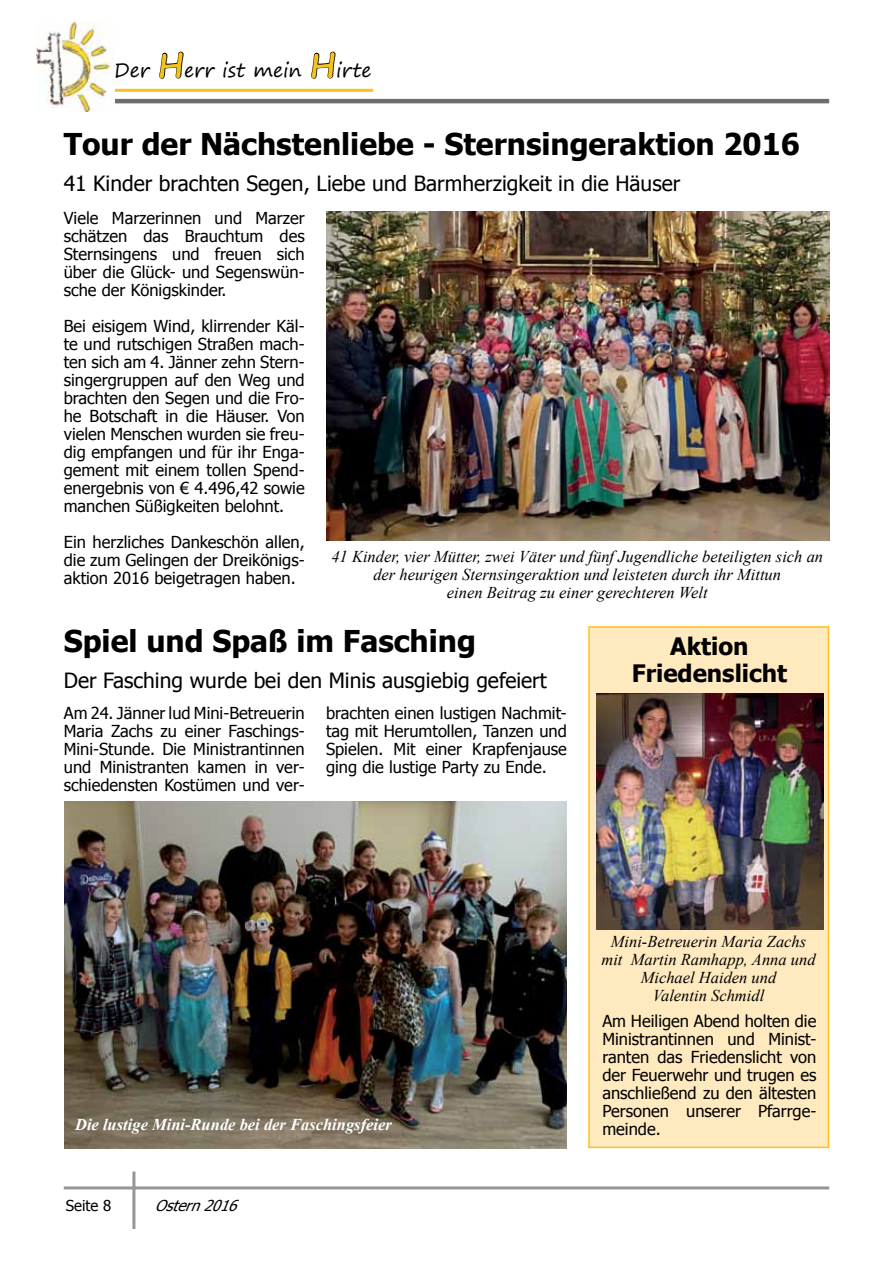
<style>
.page{position:relative;width:893px;height:1263px;background:#fff}
.page>*{position:absolute;margin:0;border:0;box-sizing:border-box;transform-origin:0 0}
.t1{font:700 30px "Tahoma";color:#000}
.t2{font:700 24px/27px "Tahoma";color:#000;text-align:center}
.t3{font:21px "Tahoma";color:#000}
.t4{font:19.5px "Segoe Print";color:#000}
.t5{font:16.5px/18px "Tahoma";color:#000;text-align:justify}
.t6{font:italic 16.5px/18px "Times New Roman";color:#000;text-align:center}
.t7{font:italic 700 16.5px "Times New Roman";color:#fff}
.t8{font:italic 15px "Tahoma";color:#000}
.t9{font:15px "Tahoma";color:#000}
.s1{font-weight:700;font-size:33px;color:#f5c416}
</style>
<div class="page">
<hr style="left:64px;top:1186px;width:765px;height:3px;background:#939598">
<hr style="left:132px;top:1171px;width:3px;height:58px;background:#939598">
<hr style="left:114px;top:89px;width:259px;height:3px;background:#fbc127">
<hr style="left:114px;top:99px;width:715px;height:4px;background:#6d6e71">
<img style="left:36px;top:22px;width:78px;height:90px">
<svg style="left:159px;top:51px;width:25px;height:28px"></svg>
<svg style="left:311px;top:51px;width:25px;height:28px"></svg>
<div style="left:588px;top:626px;width:241px;height:522px;background:#ffe9be;border:2px solid #fbc127"></div>
<img style="left:326px;top:211px;width:503px;height:329px">
<img style="left:64px;top:801px;width:503px;height:347px">
<img style="left:597px;top:693px;width:226px;height:236px">
<p class="t4" style="left:114px;top:53px;width:259px">Der <span class="s1">H</span>err ist mein <span class="s1">H</span>irte</p>
<h1 class="t1" style="left:64px;top:124px;width:738px">Tour der Nächstenliebe - Sternsingeraktion 2016</h1>
<p class="t3" style="left:64px;top:169px;width:618px">41 Kinder brachten Segen, Liebe und Barmherzigkeit in die Häuser</p>
<p class="t5" style="left:64px;top:208px;width:242px">Viele Marzerinnen und Marzer schätzen das Brauchtum des Sternsingens und freuen sich über die Glück- und Segenswün&shy;sche der Königskinder.</p>
<p class="t5" style="left:64px;top:316px;width:242px">Bei eisigem Wind, klirrender Käl&shy;te und rutschigen Straßen mach&shy;ten sich am 4. Jänner zehn Stern&shy;singergruppen auf den Weg und brachten den Segen und die Fro&shy;he Botschaft in die Häuser. Von vielen Menschen wurden sie freu&shy;dig empfangen und für ihr Enga&shy;gement mit einem tollen Spend&shy;energebnis von € 4.496,42 sowie manchen Süßigkeiten belohnt.</p>
<p class="t5" style="left:64px;top:532px;width:242px">Ein herzliches Dankeschön allen, die zum Gelingen der Dreikönigs&shy;aktion 2016 beigetragen haben.</p>
<p class="t6" style="left:331px;top:547px;width:493px">41 Kinder, vier Mütter, zwei Väter und fünf Jugendliche beteiligten sich an der heurigen Sternsingeraktion und leisteten durch ihr Mittun<br>einen Beitrag zu einer gerechteren Welt</p>
<h2 class="t2" style="left:632px;top:631px;width:157px">Aktion<br>Friedenslicht</h2>
<h1 class="t1" style="left:64px;top:620px;width:414px">Spiel und Spaß im Fasching</h1>
<p class="t3" style="left:64px;top:666px;width:484px">Der Fasching wurde bei den Minis ausgiebig gefeiert</p>
<p class="t5" style="left:326px;top:703px;width:242px">brachten einen lustigen Nachmit&shy;tag mit Herumtollen, Tanzen und Spielen. Mit einer Krapfenjause ging die lustige Party zu Ende.</p>
<p class="t5" style="left:64px;top:703px;width:242px">Am 24. Jänner lud Mini-Betreuerin Maria Zachs zu einer Faschings-Mini-Stunde. Die Ministrantinnen und Ministranten kamen in ver&shy;schiedensten Kostümen und ver-</p>
<p class="t7" style="left:75px;top:1112px;width:318px">Die lustige Mini-Runde bei der Faschingsfeier</p>
<p class="t9" style="left:66px;top:1195px;width:47px">Seite 8</p>
<p class="t8" style="left:155px;top:1195px;width:90px">Ostern2016</p>
<p class="t6" style="left:601px;top:932px;width:216px">Mini-Betreuerin Maria Zachs mit Martin Ramhapp, Anna und<br>Michael Haiden und<br>Valentin Schmidl</p>
<p class="t5" style="left:602px;top:1011px;width:216px">Am Heiligen Abend holten die Ministrantinnen und Minist&shy;ranten das Friedenslicht von der Feuerwehr und trugen es anschließend zu den ältesten Personen unserer Pfarrge&shy;meinde.</p>
</div>
